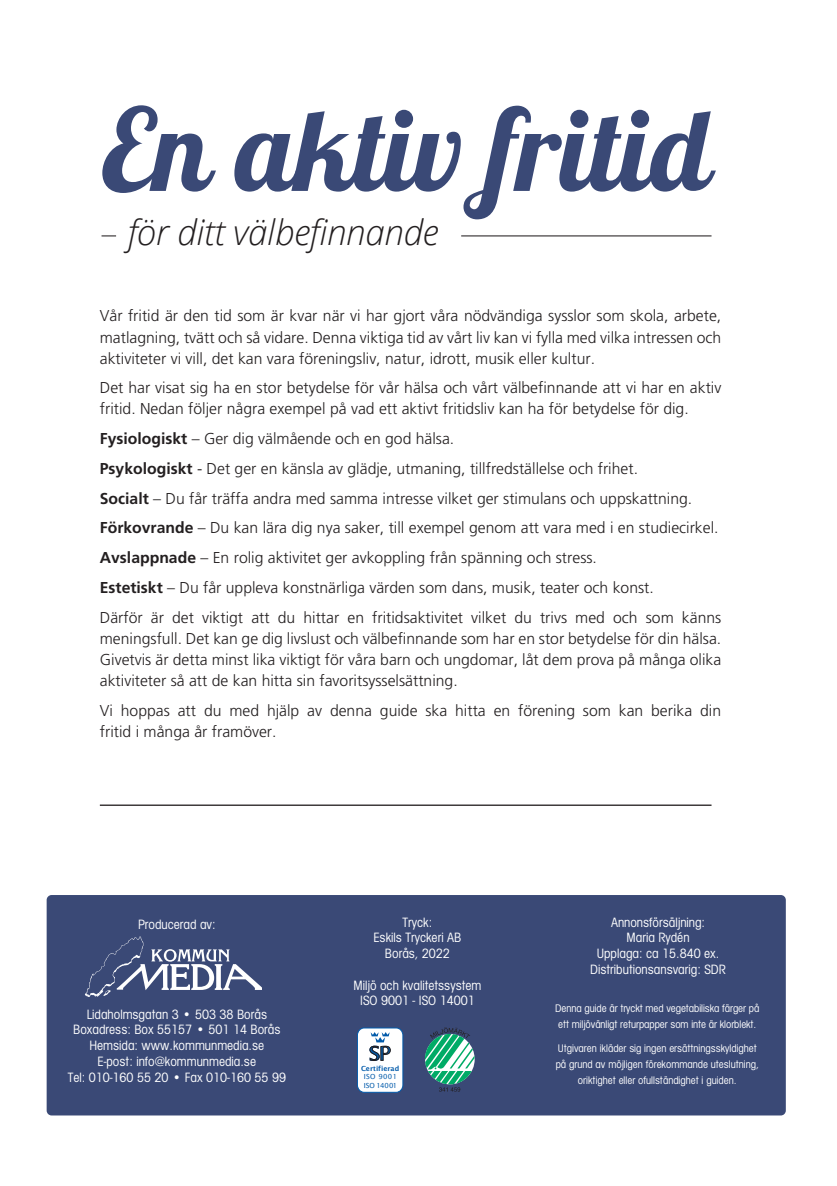
<style>
.page{position:relative;width:837px;height:1186px;background:#fff}
.page>*{position:absolute;margin:0;border:0;box-sizing:border-box;transform-origin:0 0}
.www___Epost_Blå{font:113.75px "Lobster 1.4";color:#3a4976}
.brödtext___5p_före{font:italic 300 35px "Open Sans";letter-spacing:-.01em;color:#231f20}
.brödtext___5p_före-2{font:300 15.75px/21px "Frutiger LT Std";color:#231f20;text-align:justify}
.brödtext{font:condensed 14px/15.8px "Avant Gard EF";color:#fff;text-align:center}
.brödtext-2{font:condensed 11.38px/15.8px "Avant Gard EF";color:#fff}
.t1{font:7px/8.4px "Lucida Sans";color:#015aaa;text-align:center}
.s1{font-weight:700}
.s2{font-weight:600}
</style>
<div class="page">
<div style="left:47px;top:894px;width:739px;height:221px;background:#3a4976;border-radius:5px"></div>
<svg style="left:85px;top:936px;width:177px;height:61px"></svg>
<div style="left:357px;top:1027px;width:46px;height:65px;background:#fff;border-radius:7px"></div>
<div style="left:357px;top:1027px;width:46px;height:65px;border:1px solid #015aaa;border-radius:7px"></div>
<svg style="left:370px;top:1032px;width:21px;height:28px"></svg>
<hr style="left:461px;top:235px;width:250px;height:1px;background:#231f20">
<svg style="left:102px;top:235px;width:14px;height:1px"></svg>
<hr style="left:100px;top:804px;width:611px;height:1px;background:#231f20">
<svg style="left:425px;top:1027px;width:50px;height:64px"></svg>
<p class="www___Epost_Blå" style="left:102px;top:77px;width:611px">En aktiv fritid</p>
<p class="brödtext___5p_före" style="left:128px;top:208px;width:312px">för ditt välbefinnande</p>
<p class="brödtext___5p_före-2" style="left:100px;top:306px;width:623px">Vår fritid är den tid som är kvar när vi har gjort våra nödvändiga sysslor som skola, arbete, matlagning, tvätt och så vidare. Denna viktiga tid av vårt liv kan vi fylla med vilka intressen och aktiviteter vi vill, det kan vara föreningsliv, natur, idrott, musik eller kultur.</p>
<p class="brödtext___5p_före-2" style="left:100px;top:377px;width:623px">Det har visat sig ha en stor betydelse för vår hälsa och vårt välbefinnande att vi har en aktiv fritid. Nedan följer några exempel på vad ett aktivt fritidsliv kan ha för betydelse för dig.</p>
<p class="brödtext___5p_före-2" style="left:100px;top:428px;width:356px"><span class="s1">Fysiologiskt</span> – Ger dig välmående och en god hälsa.</p>
<p class="brödtext___5p_före-2" style="left:100px;top:458px;width:540px"><span class="s1">Psykologiskt</span> - Det ger en känsla av glädje, utmaning, tillfredställelse och frihet.</p>
<p class="brödtext___5p_före-2" style="left:100px;top:488px;width:594px"><span class="s1">Socialt</span> – Du får träffa andra med samma intresse vilket ger stimulans och uppskattning.</p>
<p class="brödtext___5p_före-2" style="left:100px;top:517px;width:620px"><span class="s1">Förkovrande</span> – Du kan lära dig nya saker, till exempel genom att vara med i en studiecirkel.</p>
<p class="brödtext___5p_före-2" style="left:100px;top:547px;width:499px"><span class="s1">Avslappnade</span> – En rolig aktivitet ger avkoppling från spänning och stress.</p>
<p class="brödtext___5p_före-2" style="left:100px;top:577px;width:555px"><span class="s1">Estetiskt</span> – Du får uppleva konstnärliga värden som dans, musik, teater och konst.</p>
<p class="brödtext___5p_före-2" style="left:100px;top:607px;width:623px">Därför är det viktigt att du hittar en fritidsaktivitet vilket du trivs med och som känns meningsfull. Det kan ge dig livslust och välbefinnande som har en stor betydelse för din hälsa.<br>Givetvis är detta minst lika viktigt för våra barn och ungdomar, låt dem prova på många olika aktiviteter så att de kan hitta sin favoritsysselsättning.</p>
<p class="brödtext___5p_före-2" style="left:100px;top:699px;width:623px">Vi hoppas att du med hjälp av denna guide ska hitta en förening som kan berika din fritid i många år framöver.</p>
<p class="brödtext" style="left:138px;top:916px;width:79px">Producerad av:</p>
<p class="brödtext" style="left:87px;top:1005px;width:182px">Lidaholmsgatan 3 • 503 38 Borås</p>
<p class="brödtext" style="left:73px;top:1021px;width:209px">Boxadress: Box 55157 • 501 14 Borås</p>
<p class="brödtext" style="left:89px;top:1037px;width:176px">Hemsida: www.kommunmedia.se</p>
<p class="brödtext" style="left:98px;top:1053px;width:160px">E-post: info@kommunmedia.se</p>
<p class="brödtext" style="left:68px;top:1068px;width:220px">Tel: 010-160 55 20 • Fax 010-160 55 99</p>
<p class="brödtext" style="left:374px;top:914px;width:89px">Tryck:<br>Eskils Tryckeri AB<br>Borås, 2022</p>
<p class="brödtext" style="left:353px;top:977px;width:130px">Miljö och kvalitetssystem<br>ISO 9001 - ISO 14001</p>
<p class="t1" style="left:361px;top:1063px;width:40px"><span class="s2">Certifierad<br></span>ISO 9001<br>ISO 14001</p>
<p class="brödtext" style="left:597px;top:914px;width:124px">Annonsförsäljning:<br>Maria Rydén<br>Upplaga: ca 15.840 ex.</p>
<p class="brödtext" style="left:590px;top:961px;width:137px">Distributionsansvarig: SDR</p>
<p class="brödtext-2" style="left:555px;top:1000px;width:206px">Denna guide är tryckt med vegetabiliska färger på ett miljövänligt returpapper som inte är klorblekt.</p>
<p class="brödtext-2" style="left:556px;top:1040px;width:205px;text-align:center">Utgivaren ikläder sig ingen ersättningsskyldighet på grund av möjligen förekommande uteslutning, oriktighet eller ofullständighet i guiden.</p>
</div>
